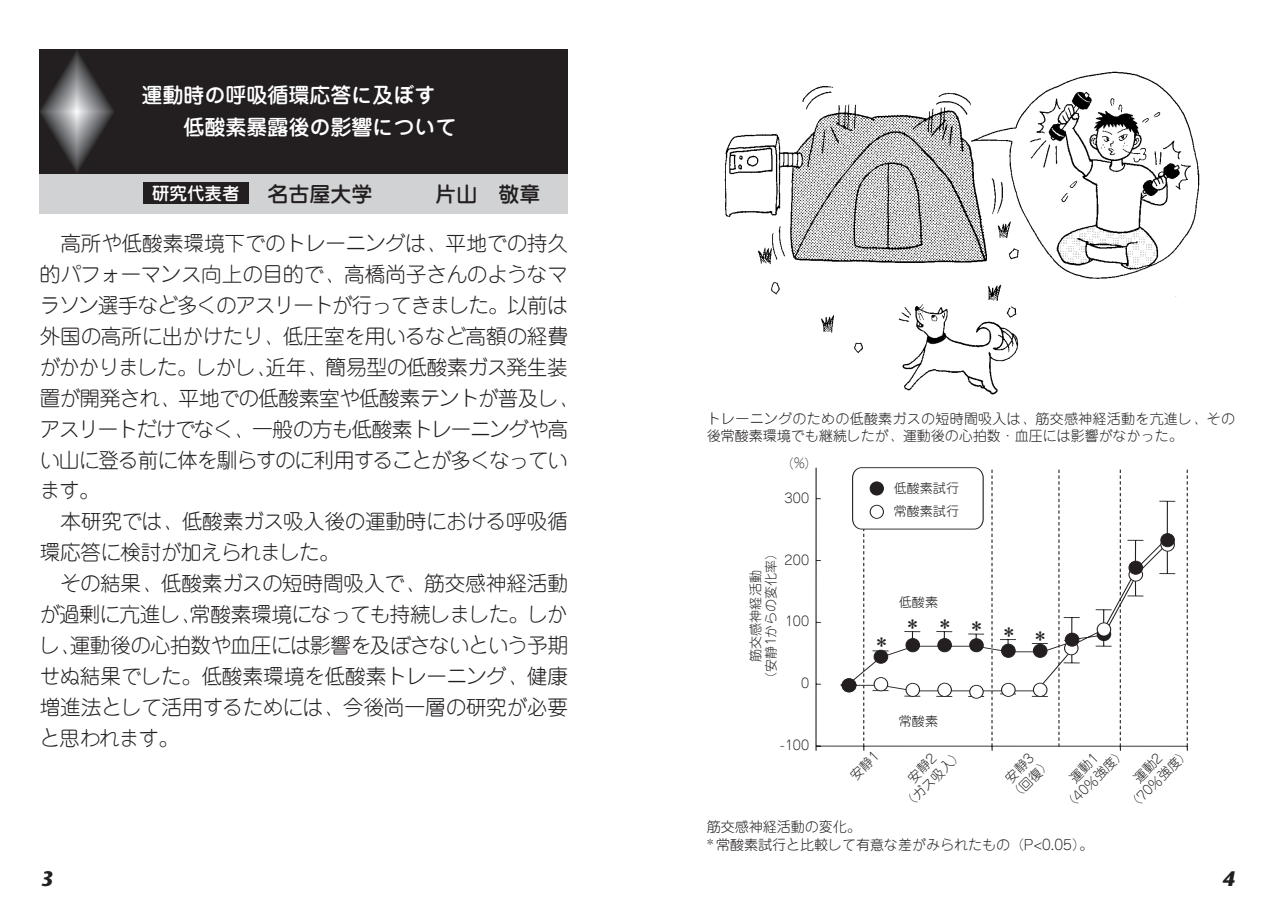
<style>
.page{position:relative;width:1275px;height:903px;background:#fff}
.page>*{position:absolute;margin:0;border:0;box-sizing:border-box;transform-origin:0 0}
.t1{font:500 21px/31.5px "Jun 34";color:#fff}
.t2{font:500 21px "Jun 34";color:#231f20}
.t3{font:italic 700 21px "Stone Sans";color:#231f20}
.t4{font:300 20.65px/31px "Jun 101";letter-spacing:-.03em;color:#231f20}
.t5{font:500 17.5px "Jun 34";color:#fff}
.t6{font:300 14px/17.5px "Jun 101";letter-spacing:.02em;color:#231f20}
.t7{font:300 14px/17.5px "Jun 101";color:#231f20}
.t8{font:12.95px/15.6px "Jun 101 Light 90 pv RKSJ H";color:#231f20;text-align:center}
</style>
<div class="page">
<img style="left:724px;top:71px;width:476px;height:324px">
<hr style="left:1167px;top:501px;width:1px;height:39px;background:#231f20">
<svg style="left:1159px;top:501px;width:16px;height:1px"></svg>
<svg style="left:1166px;top:547px;width:9px;height:27px"></svg>
<hr style="left:816px;top:468px;width:1px;height:278px;background:#231f20">
<hr style="left:816px;top:746px;width:371px;height:1px;background:#231f20">
<svg style="left:1120px;top:469px;width:1px;height:282px"></svg>
<svg style="left:1187px;top:469px;width:1px;height:282px"></svg>
<svg style="left:1058px;top:469px;width:22px;height:278px"></svg>
<svg style="left:1048px;top:539px;width:118px;height:153px"></svg>
<div style="left:1064px;top:641px;width:14px;height:14px;background:#fff;border-radius:50%"></div>
<div style="left:1064px;top:641px;width:14px;height:14px;border:1px solid #231f20;border-radius:50%"></div>
<div style="left:1097px;top:623px;width:14px;height:13px;background:#fff;border-radius:50%"></div>
<div style="left:1097px;top:622px;width:14px;height:14px;border:1px solid #231f20;border-radius:50%"></div>
<div style="left:1065px;top:633px;width:14px;height:13px;background:#231f20;border-radius:50%"></div>
<div style="left:1065px;top:633px;width:14px;height:14px;border:1px solid #231f20;border-radius:50%"></div>
<svg style="left:1161px;top:538px;width:13px;height:13px"></svg>
<div style="left:1160px;top:537px;width:15px;height:15px;border:1px solid #231f20;border-radius:50%"></div>
<div style="left:1161px;top:534px;width:13px;height:13px;background:#231f20;border-radius:50%"></div>
<div style="left:1160px;top:533px;width:15px;height:14px;border:1px solid #231f20;border-radius:50%"></div>
<div style="left:1129px;top:568px;width:13px;height:13px;background:#fff;border-radius:50%"></div>
<div style="left:1129px;top:568px;width:14px;height:13px;border:1px solid #231f20;border-radius:50%"></div>
<div style="left:1129px;top:561px;width:13px;height:13px;background:#231f20;border-radius:50%"></div>
<div style="left:1129px;top:561px;width:14px;height:14px;border:1px solid #231f20;border-radius:50%"></div>
<svg style="left:40px;top:50px;width:74px;height:124px;background:#4c4a4c"></svg>
<div style="left:114px;top:50px;width:454px;height:124px;background:#231f20"></div>
<div style="left:40px;top:174px;width:528px;height:39px;background:#d1d2d4"></div>
<div style="left:143px;top:183px;width:105px;height:21px;background:#231f20"></div>
<svg style="left:841px;top:467px;width:207px;height:284px"></svg>
<p class="t1" style="left:184px;top:79px;width:274px;text-indent:-42px">運動時の呼吸循環応答に及ぼす低酸素暴露後の影響について</p>
<p class="t5" style="left:152px;top:181px;width:89px">研究代表者</p>
<p class="t2" style="left:268px;top:180px;width:106px">名古屋大学</p>
<p class="t2" style="left:436px;top:180px;width:107px">片山 敬章</p>
<p class="t4" style="left:40px;top:227px;width:540px;text-indent:21px">高所や低酸素環境下でのトレーニングは、平地での持久的パフォーマンス向上の目的で、高橋尚子さんのようなマラソン選手など多くのアスリートが行ってきました。以前は外国の高所に出かけたり、低圧室を用いるなど高額の経費がかかりました。しかし､近年、簡易型の低酸素ガス発生装置が開発され、平地での低酸素室や低酸素テントが普及し、アスリートだけでなく、一般の方も低酸素トレーニングや高い山に登る前に体を馴らすのに利用することが多くなっています。</p>
<p class="t4" style="left:40px;top:506px;width:530px;text-indent:21px">本研究では、低酸素ガス吸入後の運動時における呼吸循環応答に検討が加えられました。</p>
<p class="t4" style="left:40px;top:568px;width:530px;text-align:justify;text-indent:21px">その結果、低酸素ガスの短時間吸入で、筋交感神経活動が過剰に亢進し､常酸素環境になっても持続しました。しかし､運動後の心拍数や血圧には影響を及ぼさないという予期せぬ結果でした。低酸素環境を低酸素トレーニング、健康増進法として活用するためには、今後尚一層の研究が必要と思われます。</p>
<p class="t3" style="left:40px;top:870px;width:15px">3</p>
<p class="t6" style="left:707px;top:409px;width:530px">トレーニングのための低酸素ガスの短時間吸入は、筋交感神経活動を亢進し、その後常酸素環境でも継続したが、運動後の心拍数・血圧には影響がなかった。</p>
<p class="t8" style="left:894px;top:480px;width:67px">低酸素試行</p>
<p class="t8" style="left:794px;top:455px;width:12px">%</p>
<p class="t8" style="left:785px;top:490px;width:26px">300</p>
<p class="t8" style="left:894px;top:503px;width:67px">常酸素試行</p>
<p class="t8" style="left:747px;top:685px;width:140px;rotate:-90deg">筋交感神経活動<br>（安静1からの変化率）</p>
<p class="t8" style="left:785px;top:552px;width:26px">200</p>
<p class="t8" style="left:793px;top:613px;width:18px">00</p>
<p class="t8" style="left:801px;top:675px;width:10px">0</p>
<p class="t8" style="left:793px;top:737px;width:18px">00</p>
<p class="t8" style="left:875px;top:634px;width:15px">＊</p>
<p class="t8" style="left:899px;top:594px;width:41px">低酸素</p>
<p class="t8" style="left:906px;top:616px;width:15px">＊</p>
<p class="t8" style="left:938px;top:616px;width:15px">＊</p>
<p class="t8" style="left:970px;top:618px;width:15px">＊</p>
<p class="t8" style="left:1002px;top:624px;width:15px">＊</p>
<p class="t8" style="left:1034px;top:628px;width:15px">＊</p>
<p class="t8" style="left:899px;top:713px;width:41px">常酸素</p>
<p class="t8" style="left:889px;top:790px;width:80px;rotate:-45deg">安静2<br>（ガス吸入）</p>
<p class="t8" style="left:995px;top:781px;width:54px;rotate:-45deg">安静3<br>（回復）</p>
<p class="t8" style="left:1049px;top:791px;width:83px;rotate:-45deg">運動1<br>（40％強度）</p>
<p class="t8" style="left:1113px;top:791px;width:83px;rotate:-45deg">運動2<br>（70％強度）</p>
<p class="t7" style="left:707px;top:818px;width:388px">筋交感神経活動の変化。<br>* 常酸素試行と比較して有意な差がみられたもの（P&lt;0.05）。</p>
<p class="t3" style="left:1222px;top:870px;width:15px">4</p>
</div>
